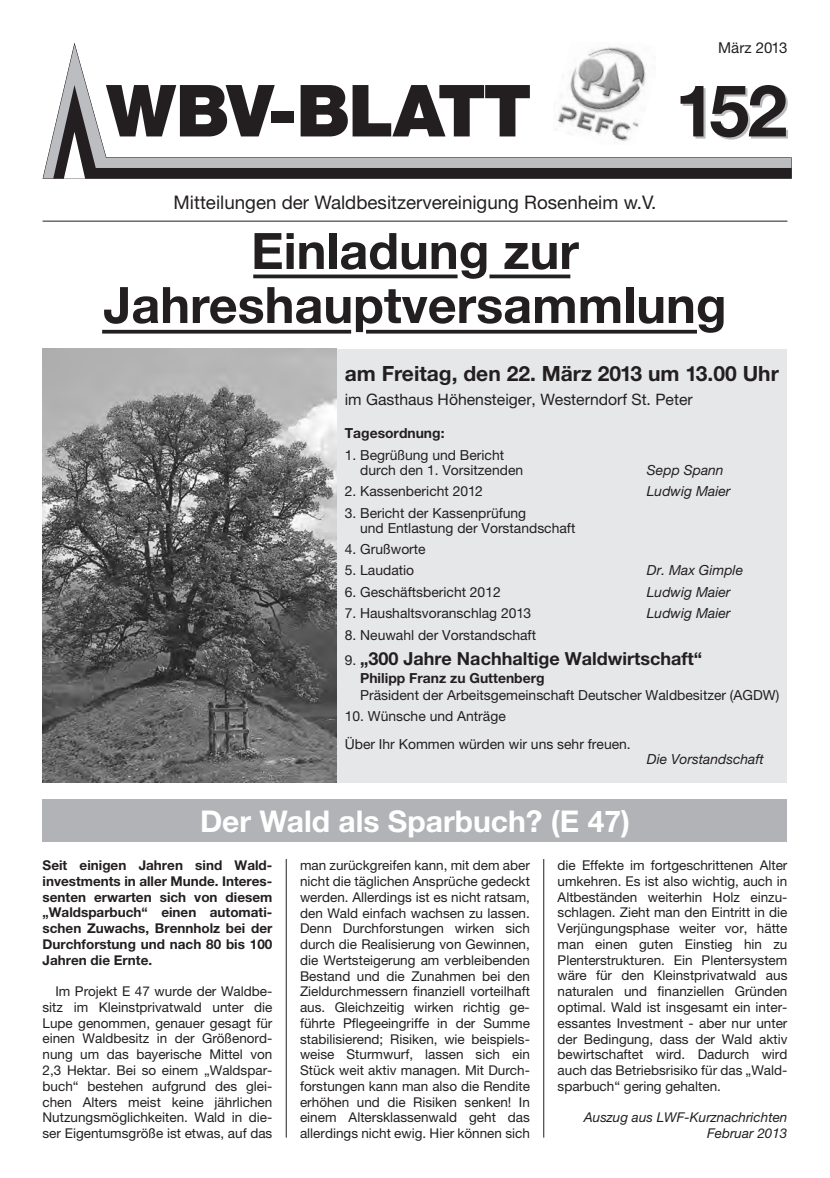
<style>
.page{position:relative;width:830px;height:1178px;background:#fff}
.page>*{position:absolute;margin:0;border:0;box-sizing:border-box;transform-origin:0 0}
.t1{font:900 72px "Helvetica Neue";letter-spacing:-.025em;color:#231f20}
.t2{font:700 72px "Helvetica Neue";color:#231f20}
.t3{font:50.25px/54px "Helvetica Neue Bold TT";color:#231f20;text-align:center}
.t4{font:30px "Helvetica Neue Bold TT";color:#fff}
.t5{font:21px "Helvetica Neue Bold TT";color:#231f20}
.t6{font:18.75px "Helvetica Neue";color:#231f20}
.t7{font:18px "Helvetica Neue Bold TT";color:#231f20}
.t8{font:15.75px "Helvetica Neue";color:#231f20}
.t9{font:15px "Helvetica Neue";color:#231f20}
.t10{font:13.8px/15px "Helvetica Neue";color:#231f20}
.t11{font:italic 13.8px "Helvetica Neue";color:#231f20}
.t12{font:13.8px "Helvetica Neue Bold TT";color:#231f20}
.t13{font:13.5px/15.8px "Helvetica Neue";color:#231f20;text-align:justify}
.t14{font:13.5px/15.8px "Helvetica Neue Bold TT";color:#231f20;text-align:justify}
.t15{font:italic 13.5px/15.8px "Helvetica Neue";color:#231f20;text-align:right}
.s1{font-family:"Helvetica Neue";font-size:13.8px}
</style>
<div class="page">
<svg style="left:43px;top:43px;width:603px;height:136px"></svg>
<svg style="left:53px;top:85px;width:738px;height:94px"></svg>
<svg style="left:64px;top:132px;width:21px;height:47px"></svg>
<hr style="left:43px;top:221px;width:744px;height:1px;background:#231f20">
<hr style="left:286px;top:859px;width:1px;height:278px;background:#231f20">
<hr style="left:543px;top:859px;width:1px;height:278px;background:#231f20">
<svg style="left:102px;top:330px;width:249px;height:4px"></svg>
<svg style="left:366px;top:330px;width:330px;height:4px"></svg>
<hr style="left:253px;top:275px;width:204px;height:3px;background:#231f20">
<hr style="left:489px;top:275px;width:81px;height:3px;background:#231f20">
<div style="left:43px;top:349px;width:744px;height:433px;background:#e6e7e9"></div>
<img style="left:43px;top:349px;width:293px;height:433px">
<div style="left:43px;top:799px;width:744px;height:43px;background:#b2b3b7"></div>
<h1 class="t1" style="left:106px;top:85px;width:426px">WBV-BLATT</h1>
<p class="t9" style="left:717px;top:43px;width:71px">März 2013</p>
<h1 class="t2" style="left:675px;top:85px;width:114px">152</h1>
<h3 class="t6" style="left:173px;top:196px;width:484px">Mitteilungen der Waldbesitzervereinigung Rosenheim w.V.</h3>
<h2 class="t3" style="left:103px;top:229px;width:624px">Einladung zur<br>Jahreshauptversammlung</h2>
<h3 class="t5" style="left:344px;top:366px;width:435px">am Freitag, den 22. März 2013 um 13.00 Uhr</h3>
<p class="t8" style="left:344px;top:394px;width:349px">im Gasthaus Höhensteiger, Westerndorf St. Peter</p>
<p class="t12" style="left:344px;top:429px;width:101px">Tagesordnung:</p>
<p class="t10" style="left:360px;top:449px;width:164px;text-indent:-15px">1. Begrüßung und Bericht durch den 1. Vorsitzenden</p>
<p class="t11" style="left:646px;top:465px;width:78px">Sepp Spann</p>
<p class="t10" style="left:344px;top:485px;width:139px">2. Kassenbericht 2012</p>
<p class="t11" style="left:646px;top:486px;width:85px">Ludwig Maier</p>
<p class="t10" style="left:360px;top:506px;width:217px;text-indent:-15px">3. Bericht der Kassenprüfung<br>und Entlastung der Vorstandschaft</p>
<p class="t10" style="left:344px;top:543px;width:82px">4. Grußworte</p>
<p class="t10" style="left:344px;top:564px;width:71px">5. Laudatio</p>
<p class="t11" style="left:646px;top:565px;width:98px">Dr. Max Gimple</p>
<p class="t10" style="left:344px;top:586px;width:157px">6. Geschäftsbericht 2012</p>
<p class="t11" style="left:646px;top:587px;width:85px">Ludwig Maier</p>
<p class="t10" style="left:344px;top:607px;width:188px">7. Haushaltsvoranschlag 2013</p>
<p class="t11" style="left:646px;top:608px;width:85px">Ludwig Maier</p>
<p class="t10" style="left:344px;top:628px;width:193px">8. Neuwahl der Vorstandschaft</p>
<h3 class="t7" style="left:344px;top:652px;width:359px"><span class="s1">9.</span> „300 Jahre Nachhaltige Waldwirtschaft“</h3>
<p class="t12" style="left:360px;top:673px;width:186px">Philipp Franz zu Guttenberg</p>
<p class="t10" style="left:360px;top:689px;width:420px">Präsident der Arbeitsgemeinschaft Deutscher Waldbesitzer (AGDW)</p>
<p class="t10" style="left:344px;top:704px;width:287px;line-height:27.8px">10. Wünsche und Anträge<br>Über Ihr Kommen würden wir uns sehr freuen.</p>
<p class="t11" style="left:646px;top:754px;width:118px">Die Vorstandschaft</p>
<h3 class="t4" style="left:200px;top:810px;width:431px">Der Wald als Sparbuch? (E 47)</h3>
<p class="t13" style="left:557px;top:859px;width:231px">die Effekte im fortgeschrittenen Alter umkehren. Es ist also wichtig, auch in Altbeständen weiterhin Holz einzu&shy;schlagen. Zieht man den Eintritt in die Verjüngungsphase weiter vor, hätte man einen guten Einstieg hin zu Plenterstrukturen. Ein Plentersystem wäre für den Kleinstprivatwald aus naturalen und finanziellen Gründen optimal. Wald ist insgesamt ein inter&shy;essantes Investment - aber nur unter der Bedingung, dass der Wald aktiv bewirtschaftet wird. Dadurch wird auch das Betriebsrisiko für das „Wald - sparbuch“ gering gehalten.</p>
<p class="t15" style="left:583px;top:1111px;width:205px">Auszug aus LWF-Kurznachrichten<br>Februar 2013</p>
<p class="t14" style="left:43px;top:859px;width:231px">Seit einigen Jahren sind Wald - investments in aller Munde. Interes&shy;senten erwarten sich von diesem „Waldsparbuch“ einen automati&shy;schen Zuwachs, Brennholz bei der Durchforstung und nach 80 bis 100<br>Jahren die Ernte.</p>
<p class="t13" style="left:43px;top:985px;width:231px;text-indent:13px">Im Projekt E 47 wurde der Waldbe&shy;sitz im Kleinstprivatwald unter die Lupe genommen, genauer gesagt für einen Waldbesitz in der Größenord&shy;nung um das bayerische Mittel von 2,3 Hektar. Bei so einem „Waldspar&shy;buch“ bestehen aufgrund des glei&shy;chen Alters meist keine jährlichen Nutzungsmöglichkeiten. Wald in die&shy;ser Eigentumsgröße ist etwas, auf das</p>
<p class="t13" style="left:300px;top:859px;width:231px">man zurückgreifen kann, mit dem aber nicht die täglichen Ansprüche gedeckt werden. Allerdings ist es nicht ratsam, den Wald einfach wachsen zu lassen.<br>Denn Durchforstungen wirken sich durch die Realisierung von Gewinnen, die Wertsteigerung am verbleibenden Bestand und die Zunahmen bei den Zieldurchmessern finanziell vorteilhaft aus. Gleichzeitig wirken richtig ge - führte Pflegeeingriffe in der Summe stabilisierend; Risiken, wie beispiels&shy;weise Sturmwurf, lassen sich ein Stück weit aktiv managen. Mit Durch&shy;forstungen kann man also die Rendite erhöhen und die Risiken senken! In einem Altersklassenwald geht das allerdings nicht ewig. Hier können sich</p>
</div>
